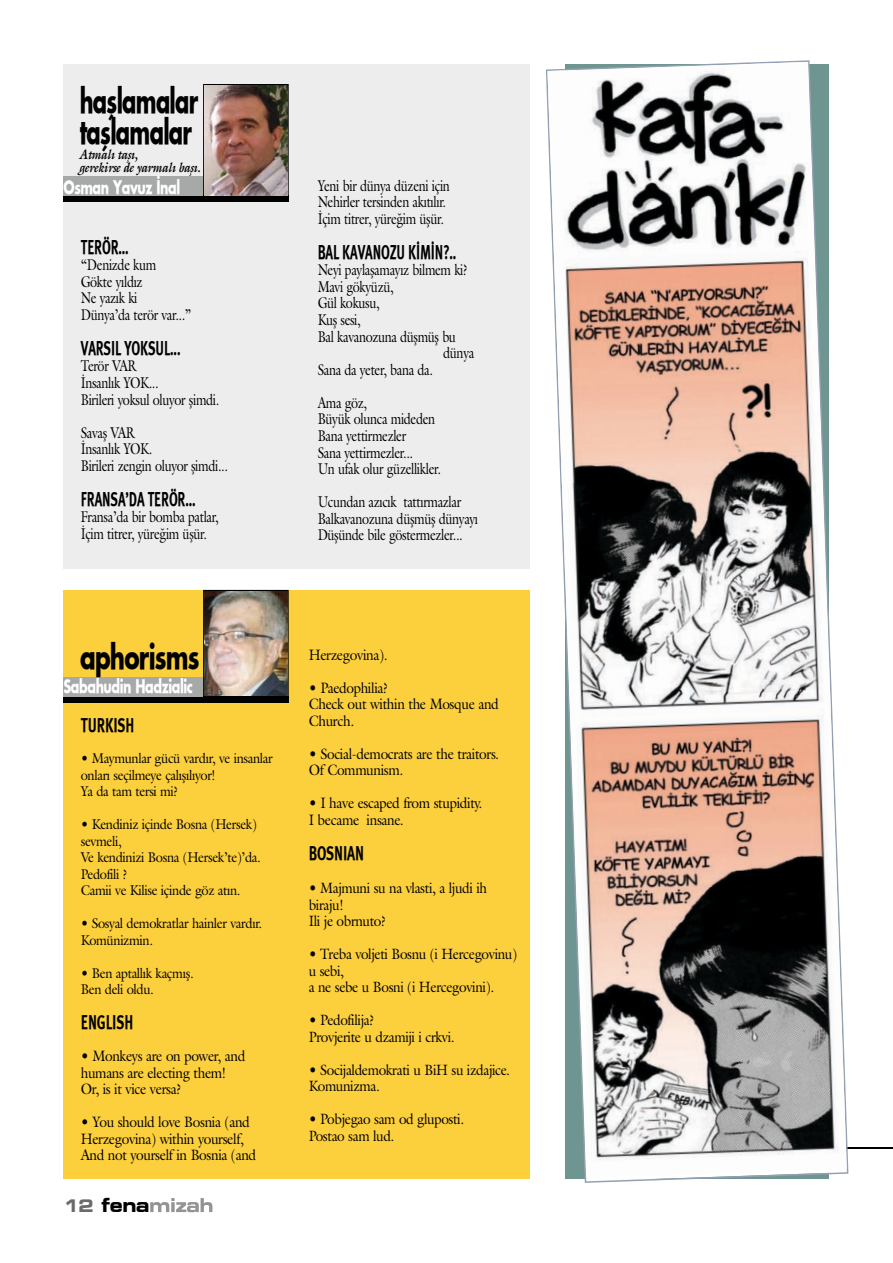
<style>
.page{position:relative;width:893px;height:1263px;background:#fff}
.page>*{position:absolute;margin:0;border:0;box-sizing:border-box;transform-origin:0 0}
.t1{font:700 32.7px/31.5px "Futura Turk";letter-spacing:-.035em;color:#000;scale:.64 1}
.t2{font:700 32.7px "Futura Turk";letter-spacing:-.035em;color:#000;scale:.7 1}
.t3{font:19.95px "Meta Plus Bold Roman Ti";letter-spacing:-.01em;color:#000;scale:.66 1}
.t4{font:19.8px "Meta Plus Bold Roman Ti";letter-spacing:-.01em;color:#000;scale:.7 1}
.t5{font:19.35px "Eurostile Bold Extended Two";color:#000;scale:.9 1}
.t6{font:700 18px "Futura Turk";letter-spacing:-.035em;color:#fff;scale:.7 1}
.t7{font:15.75px/16.5px "Galliard Normal Tr";letter-spacing:-.025em;color:#000;scale:.8 1}
.t8{font:15.15px/16.5px "Galliard Normal Tr";letter-spacing:-.025em;color:#000;scale:.9 1}
.t9{font:15px/16.5px "Galliard Normal Tr";letter-spacing:-.025em;color:#000;scale:.9 1}
.t10{font:14.25px/16.5px "Galliard Normal Tr";letter-spacing:-.025em;color:#000;scale:.9 1}
.t11{font:13.65px/13.5px "Galliard Bold Ita Tr";letter-spacing:-.025em;color:#000;scale:.85 1}
.s1{font-size:17.25px;color:#6b6b6b}
</style>
<div class="page">
<hr style="left:639px;top:1148px;width:253px;height:1px;background:#000">
<div style="left:64px;top:590px;width:466px;height:589px;background:#fccf3c"></div>
<svg style="left:203px;top:590px;width:86px;height:107px"></svg>
<img style="left:205px;top:591px;width:82px;height:106px">
<div style="left:64px;top:65px;width:466px;height:504px;background:#ededed"></div>
<img style="left:547px;top:62px;width:300px;height:1116px">
<img style="left:808px;top:62px;width:39px;height:1107px">
<svg style="left:150px;top:1198px;width:62px;height:14px"></svg>
<div style="left:64px;top:196px;width:225px;height:6px;background:#000"></div>
<div style="left:64px;top:697px;width:225px;height:6px;background:#000"></div>
<div style="left:64px;top:678px;width:139px;height:19px;background:#a7a8a8"></div>
<svg style="left:203px;top:84px;width:86px;height:112px"></svg>
<img style="left:205px;top:86px;width:82px;height:109px">
<div style="left:64px;top:176px;width:139px;height:20px;background:#a7a8a8"></div>
<h1 class="t1" style="left:80px;top:84px;width:187px">haşlamalar taşlamalar</h1>
<p class="t11" style="left:79px;top:147px;width:144px">Atmalı taşı,<br>gerekirse de yarmalı başı.</p>
<p class="t6" style="left:64px;top:174px;width:168px">Osman Yavuz İnal</p>
<p class="t3" style="left:81px;top:235px;width:74px">TERÖR...</p>
<p class="t7" style="left:81px;top:256px;width:140px">“Denizde kum<br>Gökte yıldız<br>Ne yazık ki<br>Dünya’da terör var...”</p>
<p class="t3" style="left:81px;top:336px;width:153px">VARSIL YOKSUL...</p>
<p class="t7" style="left:81px;top:357px;width:175px">Terör VAR<br>İnsanlık YOK...<br>Birileri yoksul oluyor şimdi.</p>
<p class="t7" style="left:81px;top:424px;width:185px">Savaş VAR<br>İnsanlık YOK.<br>Birileri zengin oluyor şimdi...</p>
<p class="t3" style="left:81px;top:487px;width:176px">FRANSA’DA TERÖR...</p>
<p class="t7" style="left:81px;top:508px;width:174px">Fransa’da bir bomba patlar,<br>İçim titrer, yüreğim üşür.</p>
<p class="t7" style="left:318px;top:177px;width:167px">Yeni bir dünya düzeni için<br>Nehirler tersinden akıtılır.<br>İçim titrer, yüreğim üşür.</p>
<p class="t3" style="left:318px;top:240px;width:212px">BAL KAVANOZU KİMİN?..</p>
<p class="t7" style="left:318px;top:261px;width:189px">Neyi paylaşamayız bilmem ki?</p>
<p class="t7" style="left:318px;top:278px;width:96px">Mavi gökyüzü,</p>
<p class="t7" style="left:318px;top:294px;width:79px">Gül kokusu,</p>
<p class="t7" style="left:318px;top:311px;width:55px">Kuş sesi,</p>
<p class="t7" style="left:318px;top:328px;width:174px">Bal kavanozuna düşmüş bu</p>
<p class="t7" style="left:443px;top:344px;width:40px">dünya</p>
<p class="t7" style="left:318px;top:361px;width:145px">Sana da yeter, bana da.</p>
<p class="t7" style="left:318px;top:394px;width:156px">Ama göz,<br>Büyük olunca mideden<br>Bana yettirmezler<br>Sana yettirmezler...<br>Un ufak olur güzellikler.</p>
<p class="t7" style="left:318px;top:493px;width:202px">Ucundan azıcık tattırmazlar<br>Balkavanozuna düşmüş dünyayı<br>Düşünde bile göstermezler...</p>
<h1 class="t2" style="left:80px;top:634px;width:173px">aphorisms</h1>
<p class="t6" style="left:64px;top:674px;width:186px">Sabahudin Hadzialic</p>
<p class="t4" style="left:81px;top:713px;width:78px">TURKISH</p>
<p class="t10" style="left:81px;top:750px;width:215px">• Maymunlar gücü vardır, ve insanlar onları seçilmeye çalışılıyor!<br>Ya da tam tersi mi?</p>
<p class="t10" style="left:81px;top:816px;width:202px">• Kendiniz içinde Bosna (Hersek) sevmeli,<br>Ve kendinizi Bosna (Hersek’te)’da.<br>Pedofili ?<br>Camii ve Kilise içinde göz atın.</p>
<p class="t10" style="left:81px;top:915px;width:203px">• Sosyal demokratlar hainler vardır.<br>Komünizmin.</p>
<p class="t10" style="left:81px;top:964px;width:127px">• Ben aptallık kaçmış.<br>Ben deli oldu.</p>
<p class="t4" style="left:81px;top:1011px;width:77px">ENGLISH</p>
<p class="t8" style="left:81px;top:1048px;width:184px">• Monkeys are on power, and humans are electing them!<br>Or, is it vice versa?</p>
<p class="t8" style="left:81px;top:1114px;width:196px">• You should love Bosnia (and<br>Herzegovina) within yourself,<br>And not yourself in Bosnia (and</p>
<p class="t5" style="left:64px;top:1191px;width:97px"><span class="s1">12</span> fena</p>
<p class="t8" style="left:309px;top:646px;width:89px">Herzegovina).</p>
<p class="t8" style="left:309px;top:679px;width:213px">• Paedophilia?<br>Check out within the Mosque and<br>Church.</p>
<p class="t8" style="left:309px;top:745px;width:213px">• Social-democrats are the traitors.<br>Of Communism.</p>
<p class="t8" style="left:309px;top:795px;width:194px">• I have escaped from stupidity.<br>I became insane.</p>
<p class="t4" style="left:309px;top:842px;width:81px">BOSNIAN</p>
<p class="t9" style="left:309px;top:880px;width:200px">• Majmuni su na vlasti, a ljudi ih biraju!<br>Ili je obrnuto?</p>
<p class="t9" style="left:309px;top:946px;width:233px">• Treba voljeti Bosnu (i Hercegovinu) u sebi,<br>a ne sebe u Bosni (i Hercegovini).</p>
<p class="t9" style="left:309px;top:1012px;width:164px">• Pedofilija?<br>Provjerite u dzamiji i crkvi.</p>
<p class="t9" style="left:309px;top:1061px;width:225px">• Socijaldemokrati u BiH su izdajice.<br>Komunizma.</p>
<p class="t9" style="left:309px;top:1111px;width:174px">• Pobjegao sam od gluposti.<br>Postao sam lud.</p>
</div>
